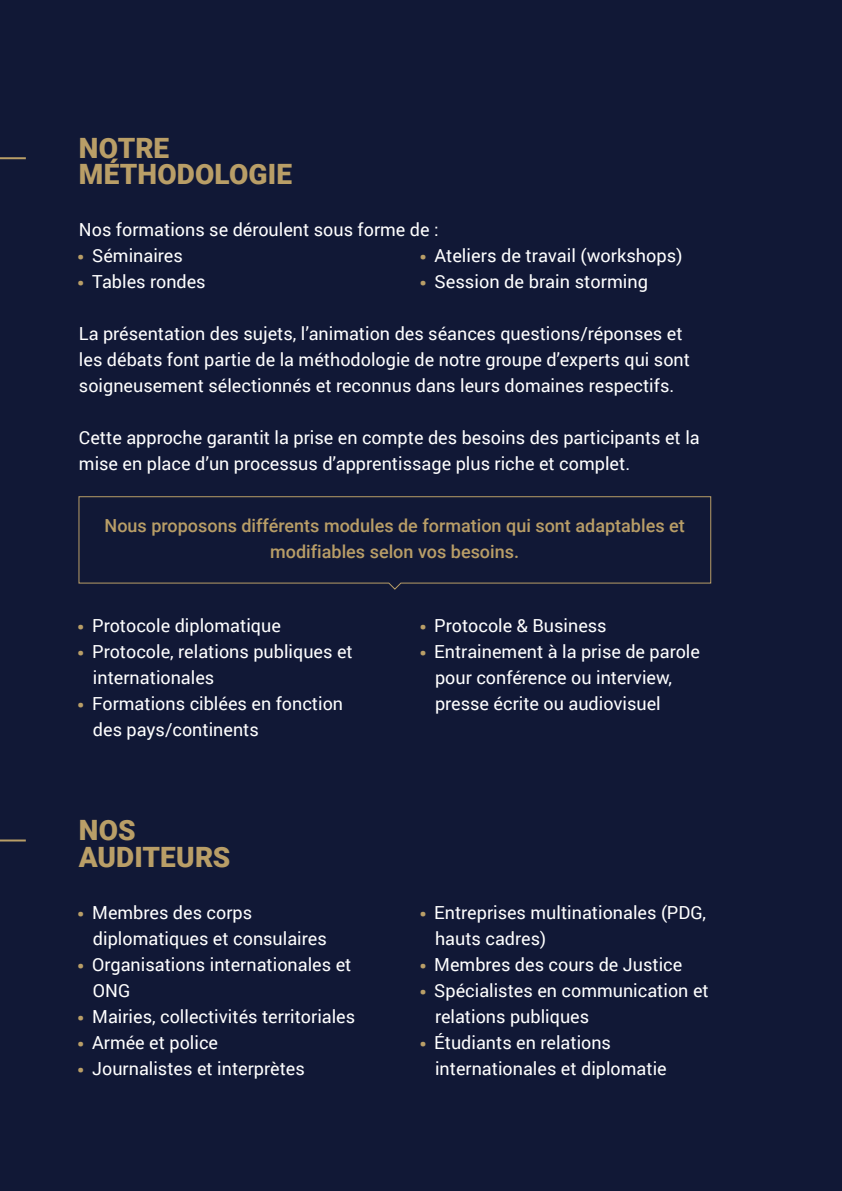
<style>
.page{position:relative;width:842px;height:1191px;background:#111836}
.page>*{position:absolute;margin:0;border:0;box-sizing:border-box;transform-origin:0 0}
.t1{font:900 28px/26px "Roboto";color:#b99e67}
.t2{font:18px/26px "Roboto";color:#fff}
.t3{font:500 18px/26px "Roboto";color:#b99e67;text-align:center}
</style>
<div class="page">
<hr style="left:0;top:157px;width:26px;height:2px;background:#b99e67">
<hr style="left:0;top:839px;width:26px;height:2px;background:#b99e67">
<svg style="left:78px;top:496px;width:633px;height:94px"></svg>
<h1 class="t1" style="left:79px;top:134px;width:215px">NOTRE<br>MÉTHODOLOGIE</h1>
<p class="t2" style="left:77px;top:216px;width:363px">Nos formations se déroulent sous forme de : <sup>.</sup> Séminaires<br><sup>.</sup> Tables rondes</p>
<p class="t2" style="left:79px;top:320px;width:613px">La présentation des sujets, l’animation des séances questions/réponses et les débats font partie de la méthodologie de notre groupe d’experts qui sont soigneusement sélectionnés et reconnus dans leurs domaines respectifs.</p>
<p class="t2" style="left:79px;top:424px;width:622px">Cette approche garantit la prise en compte des besoins des participants et la mise en place d’un processus d’apprentissage plus riche et complet.</p>
<p class="t2" style="left:419px;top:242px;width:265px"><sup>.</sup> Ateliers de travail (workshops) <sup>.</sup> Session de brain storming</p>
<p class="t3" style="left:105px;top:512px;width:582px">Nous proposons différents modules de formation qui sont adaptables et modifiables selon vos besoins.</p>
<p class="t2" style="left:77px;top:612px;width:205px"><sup>.</sup> Protocole diplomatique</p>
<p class="t2" style="left:77px;top:638px;width:277px"><sup>.</sup> Protocole, relations publiques et</p>
<p class="t2" style="left:93px;top:664px;width:123px">internationales</p>
<p class="t2" style="left:77px;top:690px;width:268px"><sup>.</sup> Formations ciblées en fonction</p>
<p class="t2" style="left:93px;top:716px;width:167px">des pays/continents</p>
<h1 class="t1" style="left:79px;top:816px;width:153px">NOS<br>AUDITEURS</h1>
<p class="t2" style="left:77px;top:898px;width:177px"><sup>.</sup> Membres des corps</p>
<p class="t2" style="left:93px;top:924px;width:235px">diplomatiques et consulaires</p>
<p class="t2" style="left:77px;top:950px;width:276px"><sup>.</sup> Organisations internationales et</p>
<p class="t2" style="left:93px;top:976px;width:39px">ONG</p>
<p class="t2" style="left:77px;top:1002px;width:280px"><sup>.</sup> Mairies, collectivités territoriales</p>
<p class="t2" style="left:77px;top:1028px;width:143px"><sup>.</sup> Armée et police</p>
<p class="t2" style="left:77px;top:1054px;width:229px"><sup>.</sup> Journalistes et interprètes</p>
<p class="t2" style="left:419px;top:612px;width:189px"><sup>.</sup> Protocole &amp; Business</p>
<p class="t2" style="left:419px;top:638px;width:283px"><sup>.</sup> Entrainement à la prise de parole</p>
<p class="t2" style="left:435px;top:664px;width:239px">pour conférence ou interview,</p>
<p class="t2" style="left:435px;top:690px;width:227px">presse écrite ou audiovisuel</p>
<p class="t2" style="left:419px;top:898px;width:289px"><sup>.</sup> Entreprises multinationales (PDG,</p>
<p class="t2" style="left:435px;top:924px;width:113px">hauts cadres)</p>
<p class="t2" style="left:419px;top:950px;width:265px"><sup>.</sup> Membres des cours de Justice</p>
<p class="t2" style="left:419px;top:976px;width:291px"><sup>.</sup> Spécialistes en communication et</p>
<p class="t2" style="left:435px;top:1002px;width:156px">relations publiques</p>
<p class="t2" style="left:419px;top:1028px;width:194px"><sup>.</sup> Étudiants en relations</p>
<p class="t2" style="left:435px;top:1054px;width:233px">internationales et diplomatie</p>
</div>
